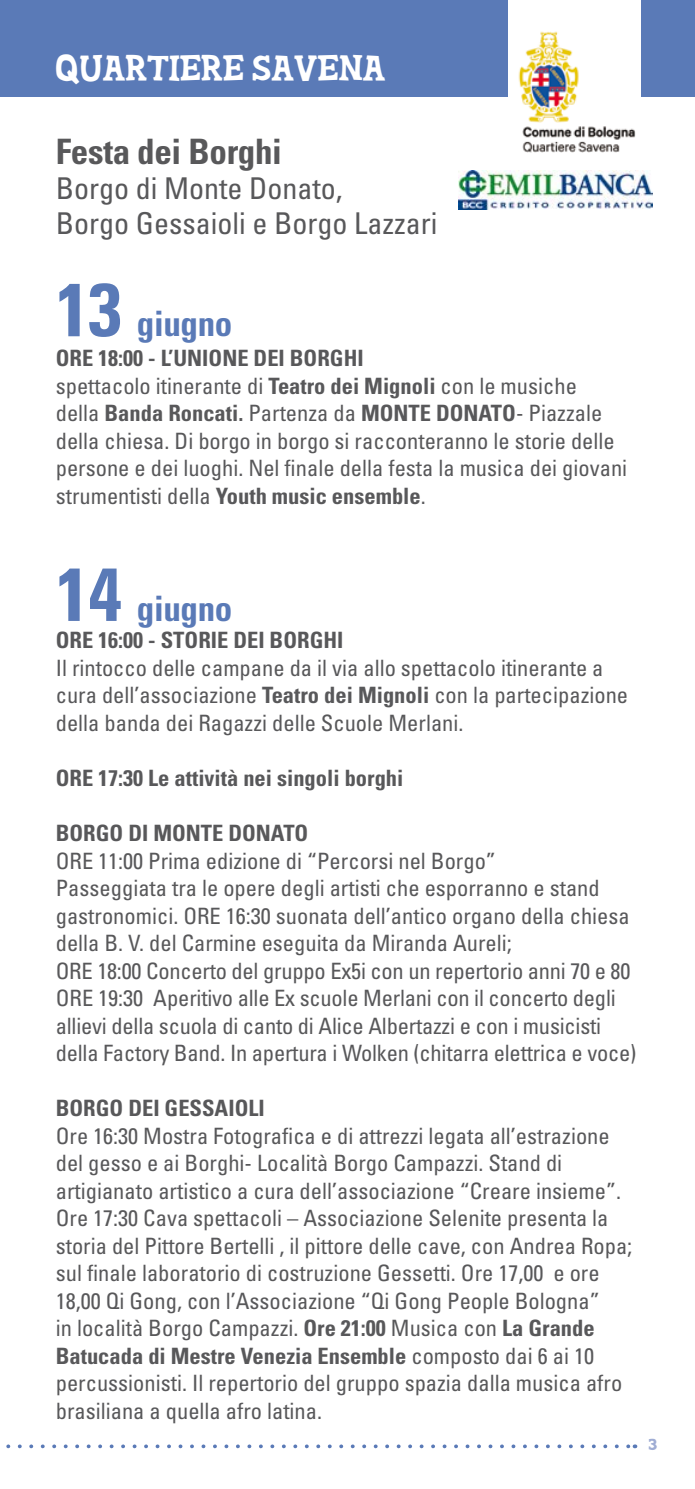
<style>
.page{position:relative;width:695px;height:1489px;background:#fff}
.page>*{position:absolute;margin:0;border:0;box-sizing:border-box;transform-origin:0 0}
.t1{font:700 condensed 35px "Univers";letter-spacing:-.01em;color:#5a7ab7}
.t2{font:35px "Soft Compound";letter-spacing:-.01em;color:#fff}
.t3{font:700 condensed 35px "Univers";letter-spacing:-.01em;color:#58585a}
.t4{font:condensed 30px/35px "Univers";color:#58585a}
.t5{font:condensed 22.5px/27.5px "Univers";color:#58585a}
.t6{font:700 condensed 22.5px "Univers";color:#58585a}
.t7{font:16.25px "Soft Compound";color:#a0add4}
.s1{font-size:75px}
.s2{font-weight:700}
</style>
<div class="page">
<svg style="left:6px;top:1444px;width:622px;height:3px"></svg>
<div style="left:0;top:0;width:694px;height:97px;background:#5a7ab7"></div>
<div style="left:508px;top:0;width:132px;height:170px;background:#fff"></div>
<img style="left:518px;top:31px;width:118px;height:122px">
<img style="left:458px;top:170px;width:194px;height:39px">
<h1 class="t2" style="left:56px;top:49px;width:331px">QUARTIERE SAVENA</h1>
<h1 class="t3" style="left:56px;top:130px;width:228px">Festa dei Borghi</h1>
<h2 class="t4" style="left:56px;top:170px;width:383px">Borgo di Monte Donato,<br>Borgo Gessaioli e Borgo Lazzari</h2>
<h1 class="t1" style="left:56px;top:302px;width:178px"><span class="s1">13</span> giugno</h1>
<p class="t5" style="left:56px;top:344px;width:573px"><span class="s2">ore 18:00 - L’unione dei Borghi<br></span>spettacolo itinerante di <span class="s2">Teatro dei Mignoli</span> con le musiche<br>della <span class="s2">Banda Roncati.</span> Partenza da <span class="s2">MONTE DONATO</span>- Piazzale della chiesa. Di borgo in borgo si racconteranno le storie delle persone e dei luoghi. Nel finale della festa la musica dei giovani strumentisti della <span class="s2">Youth music ensemble</span>.</p>
<h1 class="t1" style="left:56px;top:587px;width:178px"><span class="s1">14</span> giugno</h1>
<p class="t6" style="left:56px;top:626px;width:266px">ore 16:00 - Storie dei Borghi</p>
<p class="t5" style="left:56px;top:654px;width:573px">Il rintocco delle campane da il via allo spettacolo itinerante a cura dell’associazione <span class="s2">Teatro dei Mignoli</span> con la partecipazione della banda dei Ragazzi delle Scuole Merlani.</p>
<p class="t6" style="left:56px;top:764px;width:349px">ore 17:30 Le attività nei singoli borghi</p>
<p class="t6" style="left:56px;top:819px;width:251px">BORGO DI MONTE DONATO</p>
<p class="t5" style="left:56px;top:846px;width:13px">ore</p>
<p class="t5" style="left:56px;top:846px;width:545px;text-indent:43px">11:00 Prima edizione di “Percorsi nel Borgo”<br>Passeggiata tra le opere degli artisti che esporranno e stand gastronomici. ore</p>
<p class="t5" style="left:56px;top:901px;width:575px;text-indent:170px">16:30 suonata dell’antico organo della chiesa della B. V. del Carmine eseguita da Miranda Aureli;<br>ore</p>
<p class="t5" style="left:97px;top:956px;width:534px">18:00 Concerto del gruppo Ex5i con un repertorio anni 70 e 80</p>
<p class="t5" style="left:56px;top:983px;width:13px">ore</p>
<p class="t5" style="left:56px;top:983px;width:582px;text-indent:43px">19:30 Aperitivo alle Ex scuole Merlani con il concerto degli allievi della scuola di canto di Alice Albertazzi e con i musicisti della Factory Band. In apertura i Wolken (chitarra elettrica e voce)</p>
<p class="t6" style="left:56px;top:1094px;width:210px">BORGO DEI GESSAIOLI</p>
<p class="t5" style="left:56px;top:1121px;width:578px">Ore 16:30 Mostra Fotografica e di attrezzi legata all’estrazione del gesso e ai Borghi- Località Borgo Campazzi. Stand di artigianato artistico a cura dell’associazione “Creare insieme”.<br>Ore 17:30 Cava spettacoli – Associazione Selenite presenta la storia del Pittore Bertelli , il pittore delle cave, con Andrea Ropa; sul finale laboratorio di costruzione Gessetti. Ore 17,00 e ore 18,00 Qi Gong, con l’Associazione “Qi Gong People Bologna”<br>in località Borgo Campazzi. <span class="s2">Ore 21:00</span> Musica con <span class="s2">La Grande Batucada di Mestre Venezia Ensemble</span> composto dai 6 ai 10 percussionisti. Il repertorio del gruppo spazia dalla musica afro brasiliana a quella afro latina.</p>
<p class="t7" style="left:648px;top:1434px;width:10px">3</p>
</div>
